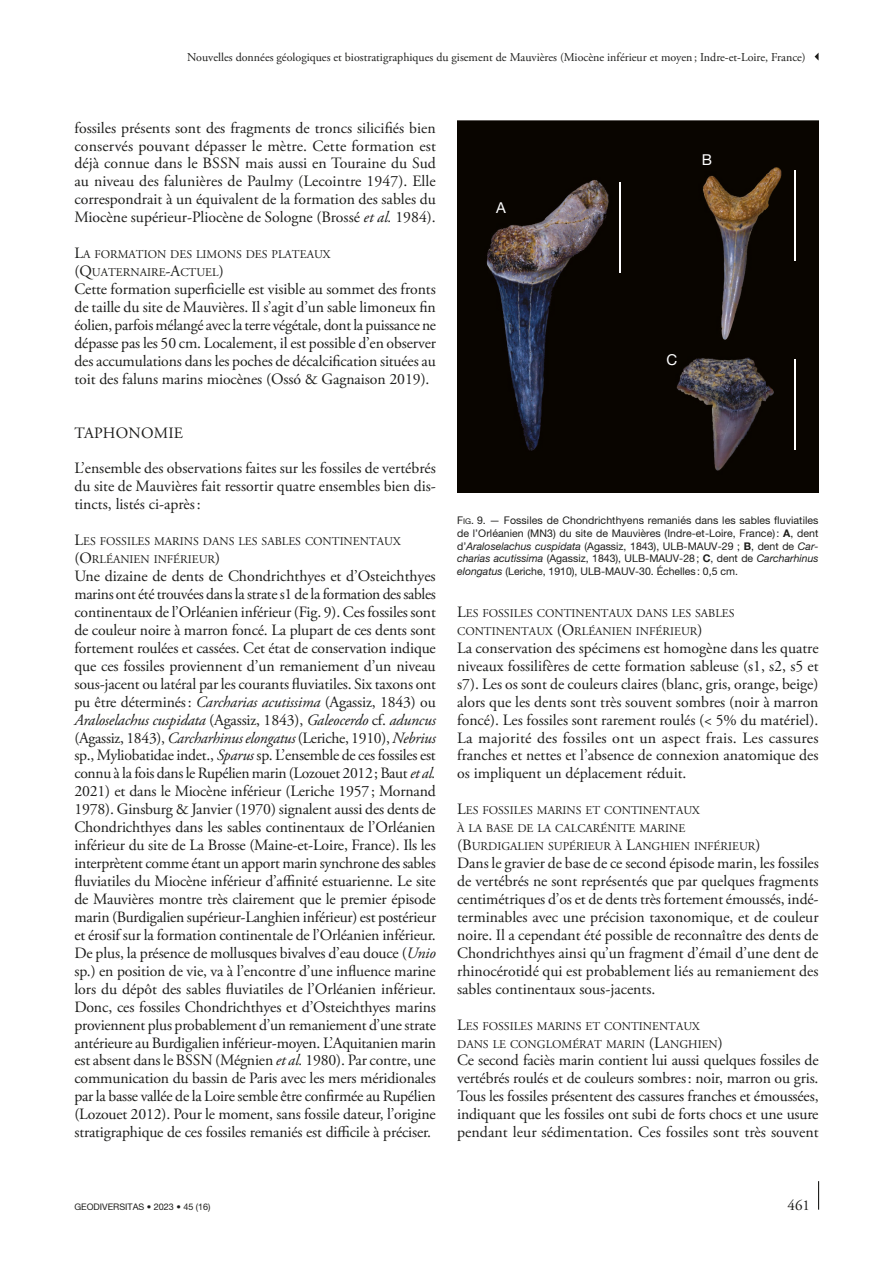
<style>
.page{position:relative;width:893px;height:1263px;background:#fff}
.page>*{position:absolute;margin:0;border:0;box-sizing:border-box;transform-origin:0 0}
.Texte_courant_1er_para{font:15.75px/18px "Adobe Garamond Pro";color:#1d1d1b;text-align:justify}
.Titre_1{font:15.75px "Adobe Garamond Pro";letter-spacing:.015em;color:#1d1d1b}
.t1{font:15px "Adobe Garamond Pro";color:#1d1d1b}
.t2{font:15px "Helvetica Neue 3";color:#fff}
.t3{font:12px "Adobe Garamond Pro Regular 3";color:#1d1d1b}
.Titre_2{font:11.85px/18px "Adobe Garamond";color:#1d1d1b}
.t4{font:10.5px/12.8px "Helvetica Neue";color:#1d1d1b;text-align:justify}
.t5{font:9px "Helvetica Neue 2";color:#1d1d1b}
.s1{font-style:italic}
.s2{font-size:15.75px}
.s3{font-style:inherit}
.s4{font-size:7.8px}
.s5{font-weight:700}
</style>
<div class="page">
<svg style="left:818px;top:1181px;width:1px;height:29px"></svg>
<svg style="left:815px;top:53px;width:4px;height:8px"></svg>
<img style="left:457px;top:121px;width:362px;height:372px">
<hr style="left:619px;top:182px;width:2px;height:90px;background:#fff">
<hr style="left:794px;top:170px;width:2px;height:91px;background:#fff">
<hr style="left:794px;top:359px;width:2px;height:91px;background:#fff">
<p class="t3" style="left:187px;top:50px;width:620px">Nouvelles données géologiques et biostratigraphiques du gisement de Mauvières (Miocène inférieur et moyen; Indre-et-Loire, France)</p>
<p class="Texte_courant_1er_para" style="left:74px;top:119px;width:363px">fossiles présents sont des fragments de troncs silicifiés bien conservés pouvant dépasser le mètre. Cette formation est déjà connue dans le BSSN mais aussi en Touraine du Sud au niveau des falunières de Paulmy (Lecointre 1947). Elle correspondrait à un équivalent de la formation des sables du Miocène supérieur-Pliocène de Sologne (Brossé <span class="s1">et al.</span> 1984).</p>
<p class="Titre_2" style="left:74px;top:246px;width:258px"><span class="s2">L</span>A FORMATION DES LIMONS DES PLATEAUX <span class="s2">(Q</span>UATERNAIRE<span class="s2">-A</span>CTUEL<span class="s2">)</span></p>
<p class="Texte_courant_1er_para" style="left:74px;top:281px;width:363px">Cette formation superficielle est visible au sommet des fronts de taille du site de Mauvières. Il s’agit d’un sable limoneux fin éolien, parfois mélangé avec la terre végétale, dont la puissance ne dépasse pas les 50 cm. Localement, il est possible d’en observer des accumulations dans les poches de décalcification situées au toit des faluns marins miocènes (Ossó &amp; Gagnaison 2019).</p>
<p class="Titre_1" style="left:75px;top:423px;width:110px">TAPHONOMIE</p>
<p class="Texte_courant_1er_para" style="left:74px;top:460px;width:363px">L’ensemble des observations faites sur les fossiles de vertébrés du site de Mauvières fait ressortir quatre ensembles bien dis&shy;tincts, listés ci-après:</p>
<p class="Titre_2" style="left:74px;top:533px;width:328px"><span class="s2">L</span>ES FOSSILES MARINS DANS LES SABLES CONTINENTAUX <span class="s2">(O</span>RLÉANIEN INFÉRIEUR<span class="s2">)</span></p>
<p class="Texte_courant_1er_para" style="left:74px;top:568px;width:363px">Une dizaine de dents de Chondrichthyes et d’Osteichthyes marins ont été trouvées dans la strate s1 de la formation des sables continentaux de l’Orléanien inférieur (Fig. 9). Ces fossiles sont de couleur noire à marron foncé. La plupart de ces dents sont fortement roulées et cassées. Cet état de conservation indique que ces fossiles proviennent d’un remaniement d’un niveau sous-jacent ou latéral par les courants fluviatiles. Six taxons ont pu être déterminés: <span class="s1">Carcharias acutissima</span> (Agassiz, 1843) ou <span class="s1">Araloselachus cuspidata</span> (Agassiz, 1843), <span class="s1">Galeocerdo</span> cf. <span class="s1">aduncus </span>(Agassiz, 1843), <span class="s1">Carcharhinus elongatus</span> (Leriche, 1910), <span class="s1">Nebrius </span>sp., Myliobatidae indet., <span class="s1">Sparus</span> sp. L’ensemble de ces fossiles est connu à la fois dans le Rupélien marin (Lozouet 2012; Baut <span class="s1">et al.<br></span>2021) et dans le Miocène inférieur (Leriche 1957; Mornand 1978). Ginsburg &amp; Janvier (1970) signalent aussi des dents de Chondrichthyes dans les sables continentaux de l’Orléanien inférieur du site de La Brosse (Maine-et-Loire, France). Ils les interprètent comme étant un apport marin synchrone des sables fluviatiles du Miocène inférieur d’affinité estuarienne. Le site de Mauvières montre très clairement que le premier épisode marin (Burdigalien supérieur-Langhien inférieur) est postérieur et érosif sur la formation continentale de l’Orléanien inférieur.<br>De plus, la présence de mollusques bivalves d’eau douce (<span class="s1">Unio </span>sp.) en position de vie, va à l’encontre d’une influence marine lors du dépôt des sables fluviatiles de l’Orléanien inférieur.<br>Donc, ces fossiles Chondrichthyes et d’Osteichthyes marins proviennent plus probablement d’un remaniement d’une strate antérieure au Burdigalien inférieur-moyen. L’Aquitanien marin est absent dans le BSSN (Mégnien <span class="s1">et al.</span> 1980). Par contre, une communication du bassin de Paris avec les mers méridionales par la basse vallée de la Loire semble être confirmée au Rupélien (Lozouet 2012). Pour le moment, sans fossile dateur, l’origine stratigraphique de ces fossiles remaniés est difficile à préciser.</p>
<p class="t2" style="left:496px;top:199px;width:11px">A</p>
<p class="t2" style="left:702px;top:151px;width:12px">B</p>
<p class="t2" style="left:666px;top:351px;width:12px">C</p>
<p class="t4" style="left:457px;top:514px;width:363px"><span class="s3">F</span><span class="s4">ig</span><span class="s3">. 9</span>. — Fossiles de Chondrichthyens remaniés dans les sables fluviatiles de l’Orléanien (MN3) du site de Mauvières (Indre-et-Loire, France): <span class="s5">A</span>, dent d’<span class="s1">Araloselachus cuspidata</span> (Agassiz, 1843), ULB-MAUV-29 ; <span class="s5">B</span>, dent de <span class="s1">Car&shy;charias acutissima</span> (Agassiz, 1843), ULB-MAUV-28; <span class="s5">C</span>, dent de <span class="s1">Carcharhinus elongatus</span> (Leriche, 1910), ULB-MAUV-30. Échelles : 0,5 cm.</p>
<p class="Titre_2" style="left:457px;top:604px;width:279px"><span class="s2">L</span>ES FOSSILES CONTINENTAUX DANS LES SABLES<br>CONTINENTAUX <span class="s2">(O</span>RLÉANIEN INFÉRIEUR<span class="s2">)</span></p>
<p class="Texte_courant_1er_para" style="left:457px;top:639px;width:363px">La conservation des spécimens est homogène dans les quatre niveaux fossilifères de cette formation sableuse (s1, s2, s5 et s7). Les os sont de couleurs claires (blanc, gris, orange, beige) alors que les dents sont très souvent sombres (noir à marron foncé). Les fossiles sont rarement roulés (&lt; 5% du matériel).<br>La majorité des fossiles ont un aspect frais. Les cassures franches et nettes et l’absence de connexion anatomique des os impliquent un déplacement réduit.</p>
<p class="Titre_2" style="left:457px;top:802px;width:305px"><span class="s2">L</span>ES FOSSILES MARINS ET CONTINENTAUX<br>À LA BASE DE LA CALCARÉNITE MARINE <span class="s2">(B</span>URDIGALIEN SUPÉRIEUR À <span class="s2">L</span>ANGHIEN INFÉRIEUR<span class="s2">)</span></p>
<p class="Texte_courant_1er_para" style="left:457px;top:855px;width:363px">Dans le gravier de base de ce second épisode marin, les fossiles de vertébrés ne sont représentés que par quelques fragments centimétriques d’os et de dents très fortement émoussés, indé&shy;terminables avec une précision taxonomique, et de couleur noire. Il a cependant été possible de reconnaître des dents de Chondrichthyes ainsi qu’un fragment d’émail d’une dent de rhinocérotidé qui est probablement liés au remaniement des sables continentaux sous-jacents.</p>
<p class="Titre_2" style="left:457px;top:1017px;width:267px"><span class="s2">L</span>ES FOSSILES MARINS ET CONTINENTAUX<br>DANS LE CONGLOMÉRAT MARIN <span class="s2">(L</span>ANGHIEN<span class="s2">)</span></p>
<p class="Texte_courant_1er_para" style="left:457px;top:1052px;width:363px">Ce second faciès marin contient lui aussi quelques fossiles de vertébrés roulés et de couleurs sombres: noir, marron ou gris.<br>Tous les fossiles présentent des cassures franches et émoussées, indiquant que les fossiles ont subi de forts chocs et une usure pendant leur sédimentation. Ces fossiles sont très souvent</p>
<p class="t5" style="left:74px;top:1201px;width:138px">GEODIVERSITAS • 2023 • 45 (16)</p>
<p class="t1" style="left:788px;top:1196px;width:24px">461</p>
</div>
